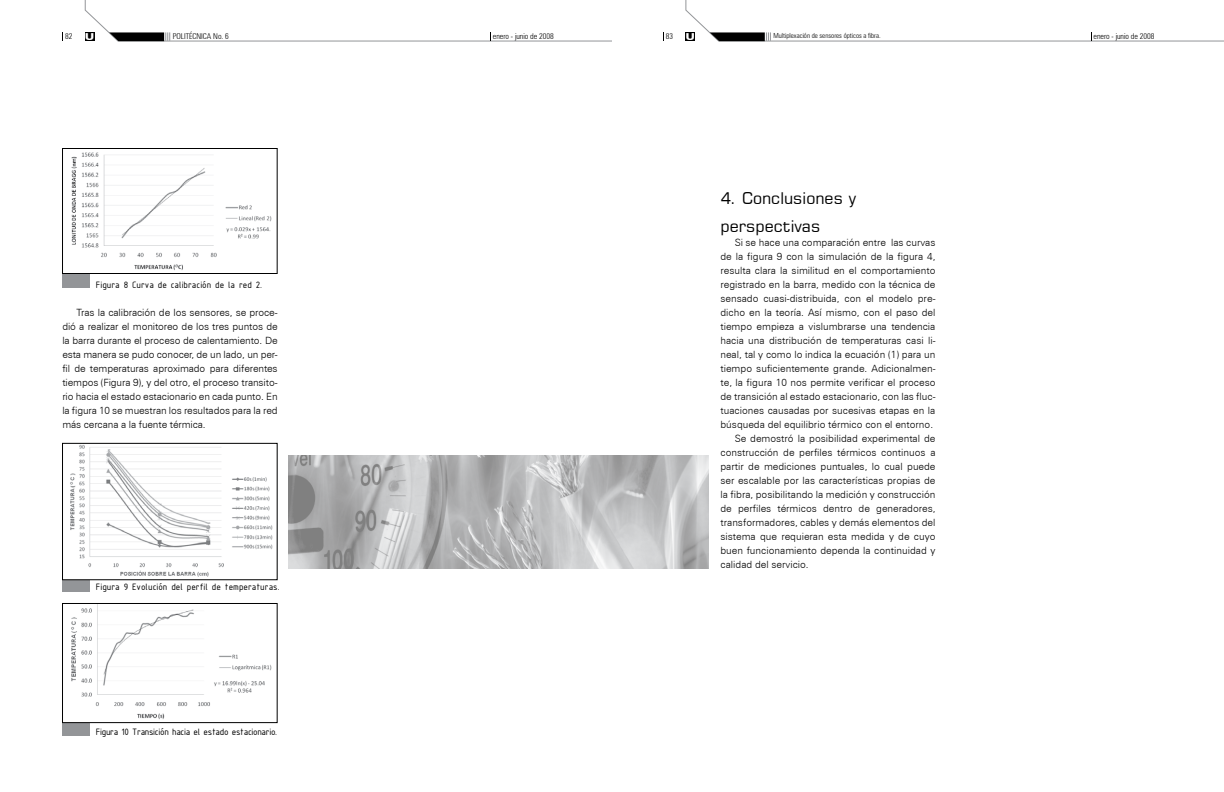
<style>
.page{position:relative;width:1224px;height:792px;background:#fff}
.page>*{position:absolute;margin:0;border:0;box-sizing:border-box;transform-origin:0 0}
.t1{font:16px/28px "Square 721 BT";color:#000}
.t2{font:300 10px/14px "Zurich BT";color:#000;text-align:justify}
.t3{font:10px "ISOCPEUR";color:#000}
.t4{font:10px "ISOCPEUR";letter-spacing:-.03em;color:#000}
.t5{font:900 expanded 9.6px "Zurich BT";color:#fff}
.t6{font:300 condensed 8px "Zurich BT";color:#000}
.t7{font:300 condensed 7px "Zurich BT";color:#000}
</style>
<div class="page">
<svg style="left:685px;top:0;width:539px;height:42px"></svg>
<svg style="left:85px;top:0;width:527px;height:42px"></svg>
<div style="left:62px;top:243px;width:28px;height:45px;background:#939598"></div>
<img style="left:64px;top:152px;width:208px;height:120px">
<div style="left:62px;top:148px;width:216px;height:126px;border:1px solid #000"></div>
<div style="left:62px;top:552px;width:28px;height:39px;background:#939598"></div>
<img style="left:64px;top:445px;width:209px;height:133px">
<div style="left:62px;top:443px;width:216px;height:137px;border:1px solid #000"></div>
<div style="left:62px;top:687px;width:28px;height:48px;background:#939598"></div>
<img style="left:64px;top:605px;width:208px;height:116px">
<div style="left:62px;top:603px;width:216px;height:120px;border:1px solid #000"></div>
<img style="left:288px;top:456px;width:420px;height:112px">
<p class="t6" style="left:65px;top:31px;width:8px">82</p>
<p class="t5" style="left:85px;top:31px;width:10px">U</p>
<p class="t6" style="left:173px;top:31px;width:57px">POLITÉCNICA No. 6</p>
<p class="t6" style="left:493px;top:31px;width:63px">enero - junio de 2008</p>
<p class="t6" style="left:666px;top:31px;width:8px">83</p>
<p class="t5" style="left:686px;top:31px;width:10px">U</p>
<p class="t6" style="left:1094px;top:31px;width:63px">enero - junio de 2008</p>
<p class="t7" style="left:774px;top:31px;width:109px">Multiplexación de sensores ópticos a fibra.</p>
<p class="t3" style="left:96px;top:278px;width:168px">Figura 8 Curva de calibración de la red 2.</p>
<p class="t2" style="left:62px;top:305px;width:217px;text-indent:14px">Tras la calibración de los sensores, se proce&shy;dió a realizar el monitoreo de los tres puntos de la barra durante el proceso de calentamiento. De esta manera se pudo conocer, de un lado, un per&shy;fil de temperaturas aproximado para diferentes tiempos (Figura 9), y del otro, el proceso transito&shy;rio hacia el estado estacionario en cada punto. En la figura 10 se muestran los resultados para la red más cercana a la fuente térmica.</p>
<p class="t3" style="left:96px;top:581px;width:185px">Figura 9 Evolución del perfil de temperaturas.</p>
<p class="t4" style="left:96px;top:725px;width:183px">Figura 10 Transición hacia el estado estacionario.</p>
<h1 class="t1" style="left:721px;top:184px;width:137px">4. Conclusiones y perspectivas</h1>
<p class="t2" style="left:735px;top:235px;width:202px">Si se hace una comparación entre las curvas</p>
<p class="t2" style="left:721px;top:249px;width:216px">de la figura 9 con la simulación de la figura 4,</p>
<p class="t2" style="left:721px;top:263px;width:216px">resulta clara la similitud en el comportamiento</p>
<p class="t2" style="left:721px;top:277px;width:217px">registrado en la barra, medido con la técnica de</p>
<p class="t2" style="left:721px;top:291px;width:216px">sensado cuasi-distribuida, con el modelo pre-</p>
<p class="t2" style="left:721px;top:305px;width:216px">dicho en la teoría. Así mismo, con el paso del</p>
<p class="t2" style="left:721px;top:319px;width:216px">tiempo empieza a vislumbrarse una tendencia</p>
<p class="t2" style="left:721px;top:333px;width:216px">hacia una distribución de temperaturas casi li-</p>
<p class="t2" style="left:721px;top:347px;width:217px">neal, tal y como lo indica la ecuación (1) para un</p>
<p class="t2" style="left:721px;top:361px;width:216px">tiempo suficientemente grande. Adicionalmen-</p>
<p class="t2" style="left:721px;top:375px;width:216px">te, la figura 10 nos permite verificar el proceso</p>
<p class="t2" style="left:721px;top:389px;width:216px">de transición al estado estacionario, con las fluc-</p>
<p class="t2" style="left:721px;top:403px;width:216px">tuaciones causadas por sucesivas etapas en la</p>
<p class="t2" style="left:721px;top:417px;width:214px">búsqueda del equilibrio térmico con el entorno.</p>
<p class="t2" style="left:735px;top:431px;width:202px">Se demostró la posibilidad experimental de</p>
<p class="t2" style="left:721px;top:445px;width:216px">construcción de perfiles térmicos continuos a</p>
<p class="t2" style="left:721px;top:459px;width:217px">partir de mediciones puntuales, lo cual puede</p>
<p class="t2" style="left:721px;top:473px;width:216px">ser escalable por las características propias de</p>
<p class="t2" style="left:721px;top:487px;width:216px">la fibra, posibilitando la medición y construcción</p>
<p class="t2" style="left:721px;top:501px;width:216px">de perfiles térmicos dentro de generadores,</p>
<p class="t2" style="left:721px;top:515px;width:216px">transformadores, cables y demás elementos del</p>
<p class="t2" style="left:721px;top:529px;width:216px">sistema que requieran esta medida y de cuyo</p>
<p class="t2" style="left:721px;top:543px;width:216px">buen funcionamiento dependa la continuidad y</p>
<p class="t2" style="left:721px;top:557px;width:90px">calidad del servicio.</p>
</div>
